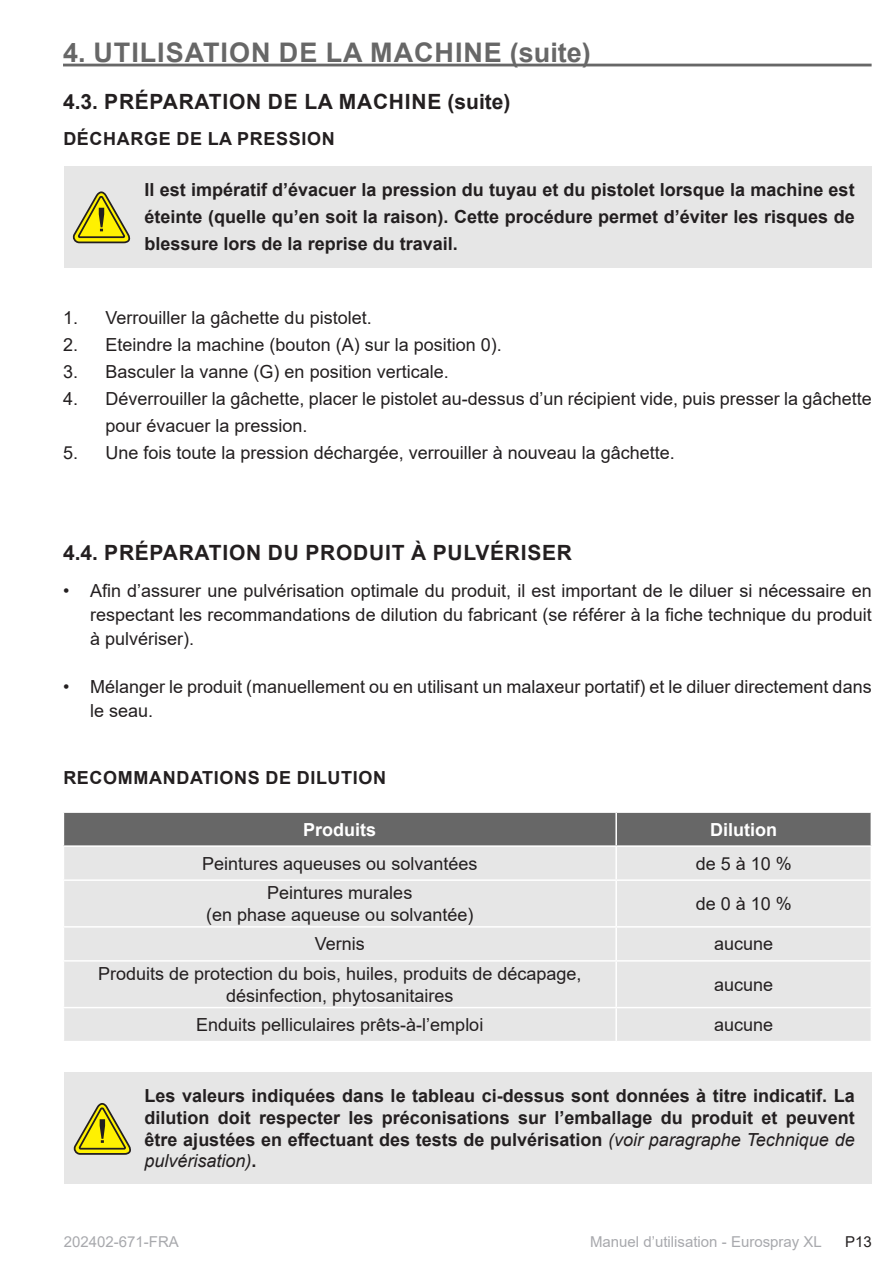
<style>
.page{position:relative;width:893px;height:1263px;background:#fff}
.page>*{position:absolute;margin:0;border:0;box-sizing:border-box;transform-origin:0 0}
.TITRES{font:700 27px "Arial";letter-spacing:.035em;color:#676767}
.Sous-titres{font:700 21px "Arial";letter-spacing:.035em;color:#231f20}
.t1{font:18px/24px "Arial";color:#231f20}
.t2{font:700 18px/21.6px "Arial";color:#231f20;text-align:justify}
.t3{font:700 18px "Arial";letter-spacing:.035em;color:#231f20}
.t4{font:700 18px "Arial";color:#fff}
.t5{font:15px "Arial";color:#a8a9ad}
.t6{font:15px "Arial";color:#231f20}
.s1{font-weight:400;font-style:italic}
</style>
<div class="page">
<hr style="left:63px;top:64px;width:809px;height:2px;background:#676767">
<div style="left:64px;top:813px;width:807px;height:32px;background:#676767"></div>
<div style="left:64px;top:847px;width:807px;height:194px;background:#e6e6e6"></div>
<hr style="left:615px;top:813px;width:2px;height:32px;background:#fff">
<hr style="left:615px;top:847px;width:2px;height:32px;background:#fff">
<hr style="left:63px;top:879px;width:553px;height:2px;background:#fff">
<hr style="left:616px;top:879px;width:256px;height:2px;background:#fff">
<hr style="left:615px;top:881px;width:2px;height:45px;background:#fff">
<hr style="left:63px;top:926px;width:553px;height:1px;background:#fff">
<hr style="left:616px;top:926px;width:256px;height:1px;background:#fff">
<hr style="left:615px;top:927px;width:2px;height:33px;background:#fff">
<hr style="left:63px;top:960px;width:553px;height:2px;background:#fff">
<hr style="left:616px;top:960px;width:256px;height:2px;background:#fff">
<hr style="left:615px;top:962px;width:2px;height:45px;background:#fff">
<hr style="left:63px;top:1007px;width:553px;height:1px;background:#fff">
<hr style="left:616px;top:1007px;width:256px;height:1px;background:#fff">
<hr style="left:615px;top:1008px;width:2px;height:33px;background:#fff">
<div style="left:64px;top:1072px;width:808px;height:112px;background:#e6e6e6"></div>
<svg style="left:73px;top:1103px;width:58px;height:52px"></svg>
<div style="left:64px;top:166px;width:808px;height:101px;background:#e6e6e6"></div>
<svg style="left:72px;top:191px;width:59px;height:53px"></svg>
<p class="TITRES" style="left:63px;top:34px;width:529px">4. UTILISATION DE LA MACHINE (suite)</p>
<p class="Sous-titres" style="left:63px;top:86px;width:449px">4.3. PRÉPARATION DE LA MACHINE (suite)</p>
<p class="t3" style="left:63px;top:126px;width:273px">DÉCHARGE DE LA PRESSION</p>
<p class="t2" style="left:145px;top:177px;width:712px;line-height:27px">Il est impératif d’évacuer la pression du tuyau et du pistolet lorsque la machine est éteinte (quelle qu’en soit la raison). Cette procédure permet d’éviter les risques de blessure lors de la reprise du travail.</p>
<p class="t1" style="left:63px;top:305px;width:310px">1. Verrouiller la gâchette du pistolet.</p>
<p class="t1" style="left:63px;top:332px;width:440px">2. Eteindre la machine (bouton (A) sur la position 0).</p>
<p class="t1" style="left:63px;top:359px;width:387px">3. Basculer la vanne (G) en position verticale.</p>
<p class="t1" style="left:106px;top:385px;width:768px;line-height:27px;text-indent:-43px">4. Déverrouiller la gâchette, placer le pistolet au-dessus d’un récipient vide, puis presser la gâchette pour évacuer la pression.</p>
<p class="t1" style="left:63px;top:440px;width:613px">5. Une fois toute la pression déchargée, verrouiller à nouveau la gâchette.</p>
<p class="Sous-titres" style="left:63px;top:538px;width:510px">4.4. PRÉPARATION DU PRODUIT À PULVÉRISER</p>
<p class="t1" style="left:90px;top:578px;width:783px;text-align:justify;text-indent:-27px">• Afin d’assurer une pulvérisation optimale du produit, il est important de le diluer si nécessaire en respectant les recommandations de dilution du fabricant (se référer à la fiche technique du produit à pulvériser).</p>
<p class="t1" style="left:90px;top:674px;width:783px;text-indent:-27px">• Mélanger le produit (manuellement ou en utilisant un malaxeur portatif) et le diluer directement dans le seau.</p>
<p class="t3" style="left:63px;top:765px;width:324px">RECOMMANDATIONS DE DILUTION</p>
<p class="t4" style="left:303px;top:817px;width:75px">Produits</p>
<p class="t4" style="left:710px;top:817px;width:68px">Dilution</p>
<p class="t1" style="left:202px;top:851px;width:277px">Peintures aqueuses ou solvantées</p>
<p class="t1" style="left:696px;top:851px;width:98px">de 5 à 10 %</p>
<p class="t1" style="left:267px;top:881px;width:147px">Peintures murales</p>
<p class="t1" style="left:206px;top:902px;width:269px">(en phase aqueuse ou solvantée)</p>
<p class="t1" style="left:696px;top:892px;width:98px">de 0 à 10 %</p>
<p class="t1" style="left:315px;top:932px;width:52px">Vernis</p>
<p class="t1" style="left:714px;top:932px;width:61px">aucune</p>
<p class="t1" style="left:98px;top:963px;width:485px;line-height:21.6px;text-align:center">Produits de protection du bois, huiles, produits de décapage, désinfection, phytosanitaires</p>
<p class="t1" style="left:714px;top:972px;width:61px">aucune</p>
<p class="t1" style="left:196px;top:1013px;width:289px">Enduits pelliculaires prêts-à-l’emploi</p>
<p class="t1" style="left:714px;top:1013px;width:61px">aucune</p>
<p class="t2" style="left:145px;top:1085px;width:712px">Les valeurs indiquées dans le tableau ci-dessus sont données à titre indicatif. La dilution doit respecter les préconisations sur l’emballage du produit et peuvent être ajustées en effectuant des tests de pulvérisation <span class="s1">(voir paragraphe Technique de pulvérisation)</span>.</p>
<p class="t5" style="left:64px;top:1231px;width:117px">202402-671-FRA</p>
<p class="t5" style="left:590px;top:1231px;width:233px">Manuel d’utilisation - Eurospray XL</p>
<p class="t6" style="left:845px;top:1231px;width:28px">P13</p>
</div>
